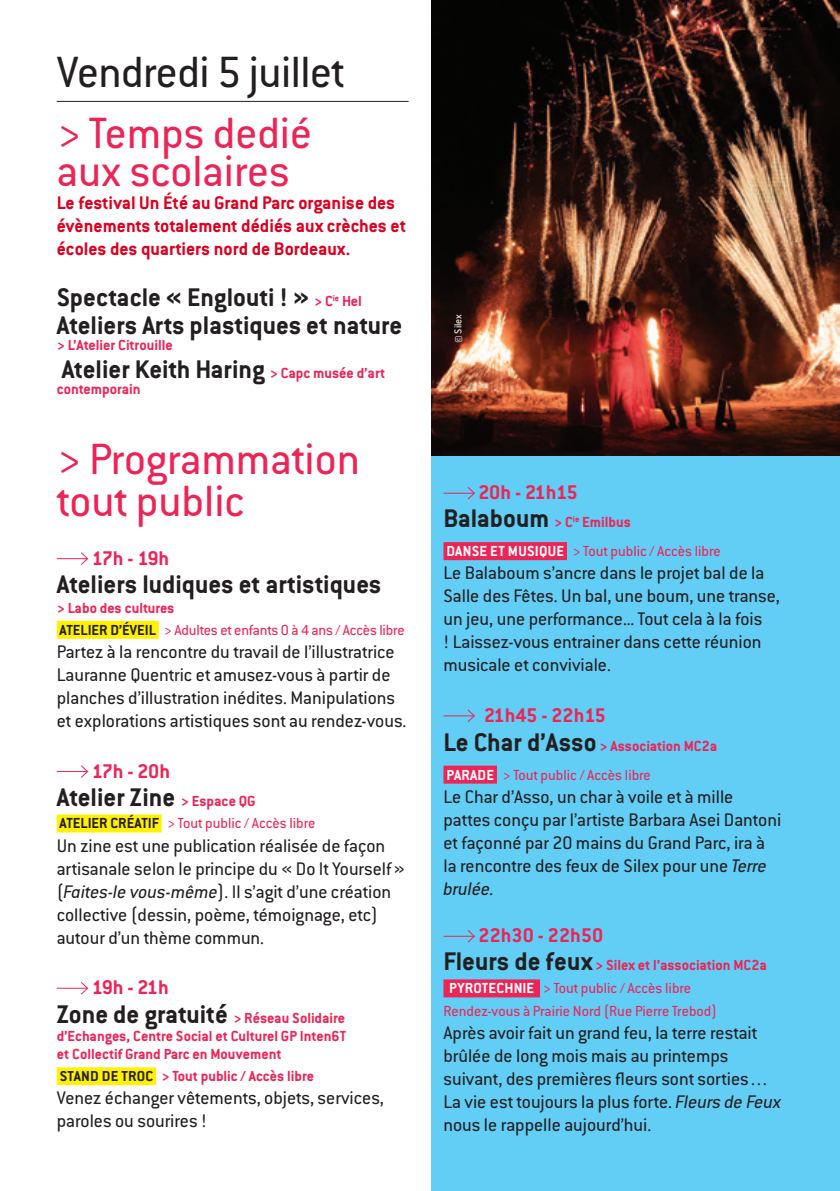
<style>
.page{position:relative;width:840px;height:1191px;background:#fff}
.page>*{position:absolute;margin:0;border:0;box-sizing:border-box;transform-origin:0 0}
.t1{font:48px/38px "Conduit ITC";color:#ed2456}
.Date{font:48px "Conduit ITC";letter-spacing:-.01em;color:#231f20}
.t2{font:700 28px "Conduit ITC";color:#231f20}
.t3{font:700 21.8px "Conduit ITC";color:#ed2456}
.Filet{font:20px/23px "Conduit ITC";color:#231f20}
.t4{font:700 20px/23px "Conduit ITC";color:#dd0020}
.t5{font:700 16px/18px "Conduit ITC";color:#ed2456;text-align:justify}
.t6{font:16px "Conduit ITC";color:#ed2456}
.t7{font:11px "Conduit ITC";color:#fff}
.s1{font-size:16px;color:#ed2456}
.s2{font-weight:700;color:#231f20}
.s3{font-style:italic}
.s4{font-size:28px;color:#231f20}
.s5{font-size:15.8px;color:#231f20}
.s6{font-weight:700;color:#fff}
</style>
<div class="page">
<div style="left:431px;top:0;width:408px;height:1191px;background:#62cdf5"></div>
<hr style="left:57px;top:101px;width:351px;height:1px;background:#231f20">
<div style="left:57px;top:621px;width:102px;height:18px;background:#fff101"></div>
<div style="left:57px;top:814px;width:104px;height:18px;background:#fff101"></div>
<div style="left:57px;top:1067px;width:99px;height:18px;background:#fff101"></div>
<hr style="left:57px;top:558px;width:31px;height:1px;background:#ed2456">
<svg style="left:80px;top:552px;width:8px;height:13px"></svg>
<hr style="left:57px;top:771px;width:31px;height:1px;background:#ed2456">
<svg style="left:80px;top:765px;width:8px;height:13px"></svg>
<hr style="left:57px;top:988px;width:31px;height:1px;background:#ed2456">
<svg style="left:80px;top:982px;width:8px;height:13px"></svg>
<div style="left:443px;top:542px;width:123px;height:18px;background:#ed2456"></div>
<div style="left:443px;top:765px;width:53px;height:18px;background:#ed2456"></div>
<div style="left:443px;top:979px;width:96px;height:18px;background:#ed2456"></div>
<hr style="left:443px;top:493px;width:31px;height:1px;background:#ed2456">
<svg style="left:467px;top:487px;width:8px;height:13px"></svg>
<hr style="left:443px;top:715px;width:31px;height:1px;background:#ed2456">
<svg style="left:467px;top:709px;width:8px;height:13px"></svg>
<hr style="left:443px;top:936px;width:31px;height:1px;background:#ed2456">
<svg style="left:467px;top:930px;width:8px;height:13px"></svg>
<img style="left:431px;top:0;width:408px;height:455px">
<p class="Date" style="left:57px;top:43px;width:289px">Vendredi 5 juillet</p>
<p class="t1" style="left:57px;top:113px;width:256px">&gt; Temps dedié aux scolaires</p>
<p class="t4" style="left:57px;top:191px;width:350px">Le festival Un Été au Grand Parc organise des évènements totalement dédiés aux crèches et écoles des quartiers nord de Bordeaux.</p>
<p class="t2" style="left:57px;top:281px;width:306px">Spectacle « Englouti ! » <span class="s1">&gt; C</span><sup>ie</sup> <span class="s1">Hel</span></p>
<p class="t2" style="left:57px;top:309px;width:347px">Ateliers Arts plastiques et nature</p>
<p class="t5" style="left:57px;top:336px;width:117px">&gt; L’Atelier Citrouille</p>
<p class="t2" style="left:62px;top:353px;width:325px">Atelier Keith Haring <span class="s1">&gt; Capc musée d’art</span></p>
<p class="t5" style="left:57px;top:380px;width:85px">contemporain</p>
<p class="t1" style="left:57px;top:437px;width:304px;line-height:41.6px">&gt; Programmation tout public</p>
<p class="t3" style="left:92px;top:545px;width:79px">17h - 19h</p>
<p class="t2" style="left:57px;top:567px;width:326px">Ateliers ludiques et artistiques</p>
<p class="t5" style="left:57px;top:598px;width:119px">&gt; Labo des cultures</p>
<p class="t6" style="left:59px;top:620px;width:346px"><span class="s2">ATELIER D’ÉVEIL</span> &gt; Adultes et enfants 0 à 4 ans / Accès libre</p>
<p class="Filet" style="left:57px;top:639px;width:351px">Partez à la rencontre du travail de l’illustratrice Lauranne Quentric et amusez-vous à partir de planches d’illustration inédites. Manipulations et explorations artistiques sont au rendez-vous.</p>
<p class="t3" style="left:92px;top:757px;width:80px">17h - 20h</p>
<p class="t2" style="left:57px;top:781px;width:200px">Atelier Zine <span class="s1">&gt; Espace QG</span></p>
<p class="t6" style="left:59px;top:814px;width:257px"><span class="s2">ATELIER CRÉATIF</span> &gt; Tout public / Accès libre</p>
<p class="Filet" style="left:57px;top:833px;width:349px">Un zine est une publication réalisée de façon artisanale selon le principe du « Do It Yourself» (<span class="s3">Faites-le vous-même</span>). Il s’agit d’une création collective (dessin, poème, témoignage, etc) autour d’un thème commun.</p>
<p class="t3" style="left:92px;top:974px;width:78px">19h - 21h</p>
<p class="t5" style="left:57px;top:1008px;width:291px"><span class="s4">Zone de gratuité</span> &gt; Réseau Solidaire d’Echanges, Centre Social et Culturel GP Inten6T et Collectif Grand Parc en Mouvement</p>
<p class="t5" style="left:60px;top:1066px;width:256px"><span class="s5">STAND DE TROC</span> &gt; Tout public / Accès libre</p>
<p class="Filet" style="left:57px;top:1085px;width:328px">Venez échanger vêtements, objets, services, paroles ou sourires !</p>
<p class="t7" style="left:451px;top:343px;width:31px;rotate:-90deg">© Silex</p>
<p class="t3" style="left:478px;top:479px;width:100px">20h - 21h15</p>
<p class="t5" style="left:443px;top:513px;width:189px"><span class="s4">Balaboum</span> &gt; C<sup>ie</sup> Emilbus</p>
<p class="t6" style="left:446px;top:541px;width:276px"><span class="s6">DANSE ET MUSIQUE</span> &gt; Tout public / Accès libre</p>
<p class="Filet" style="left:443px;top:561px;width:338px">Le Balaboum s’ancre dans le projet bal de la Salle des Fêtes. Un bal, une boum, une transe, un jeu, une performance... Tout cela à la fois<br>! Laissez-vous entrainer dans cette réunion musicale et conviviale.</p>
<p class="t3" style="left:484px;top:702px;width:123px">21h45 - 22h15</p>
<p class="t5" style="left:443px;top:736px;width:275px"><span class="s4">Le Char d’Asso</span> &gt; Association MC2a</p>
<p class="t6" style="left:446px;top:765px;width:206px"><span class="s6">PARADE</span> &gt; Tout public / Accès libre</p>
<p class="Filet" style="left:443px;top:784px;width:339px">Le Char d’Asso, un char à voile et à mille pattes conçu par l’artiste Barbara Asei Dantoni et façonné par 20 mains du Grand Parc, ira à la rencontre des feux de Silex pour une <span class="s3">Terre brulée.</span></p>
<p class="t3" style="left:478px;top:922px;width:126px">22h30 - 22h50</p>
<p class="t5" style="left:443px;top:956px;width:325px"><span class="s4">Fleurs de feux</span> &gt; Silex et l’association MC2a</p>
<p class="t6" style="left:449px;top:978px;width:243px"><span class="s6">PYROTECHNIE</span> &gt; Tout public / Accès libre</p>
<p class="t6" style="left:443px;top:1001px;width:275px">Rendez-vous à Prairie Nord (Rue Pierre Trebod)</p>
<p class="Filet" style="left:443px;top:1021px;width:339px">Après avoir fait un grand feu, la terre restait brûlée de long mois mais au printemps suivant, des premières fleurs sont sorties… La vie est toujours la plus forte. <span class="s3">Fleurs de Feux </span>nous le rappelle aujourd’hui.</p>
</div>
